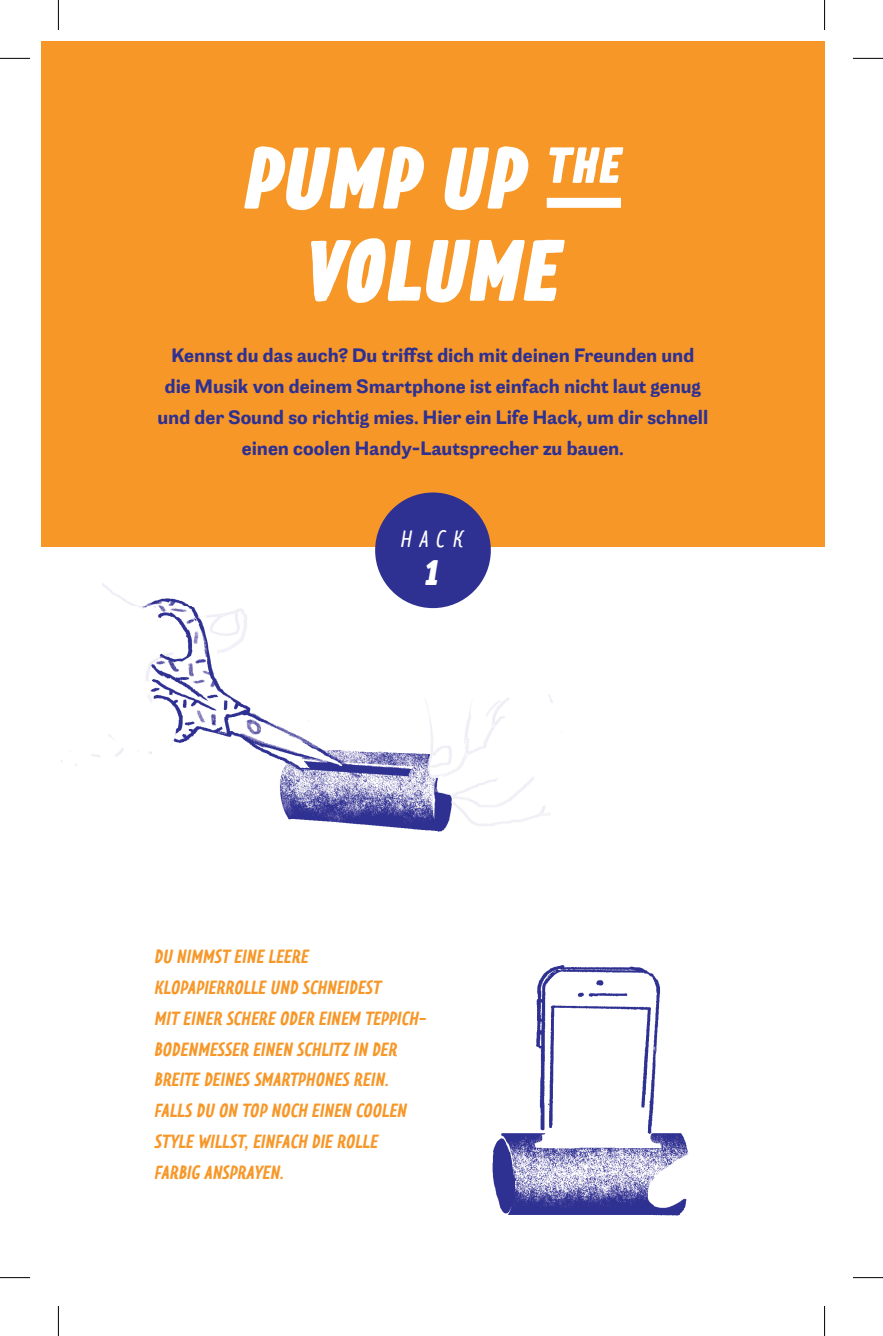
<style>
.page{position:relative;width:883px;height:1336px;background:#fff}
.page>*{position:absolute;margin:0;border:0;box-sizing:border-box;transform-origin:0 0}
.t1{font:italic 900 88px/92.4px "EP TT Limes Sans";letter-spacing:.01em;color:#fff;text-align:center}
.t2{font:italic 900 36px "TT Limes Sans";color:#fff}
.t3{font:italic 24px "TT Limes Sans";color:#fff}
.t4{font:italic 700 19.4px/30.8px "TT Limes Sans";color:#f79728}
.t5{font:700 19.2px/30.8px "Capital Gothic";color:#2e3092;text-align:center}
</style>
<div class="page">
<img style="left:61px;top:61px;width:764px;height:768px">
<img style="left:413px;top:547px;width:357px;height:605px">
<img style="left:492px;top:1152px;width:197px;height:64px">
<div style="left:41px;top:41px;width:783px;height:506px;background:#f79728"></div>
<div style="left:546px;top:198px;width:74px;height:10px;background:#fff"></div>
<div style="left:375px;top:492px;width:115px;height:116px;background:#2e3092;border-radius:50%"></div>
<hr style="left:0;top:58px;width:30px;height:1px;background:#000">
<hr style="left:852px;top:58px;width:30px;height:1px;background:#000">
<hr style="left:0;top:1277px;width:30px;height:1px;background:#000">
<hr style="left:852px;top:1277px;width:30px;height:1px;background:#000">
<hr style="left:58px;top:0;width:1px;height:30px;background:#000">
<hr style="left:58px;top:1306px;width:1px;height:30px;background:#000">
<hr style="left:823px;top:0;width:1px;height:30px;background:#000">
<hr style="left:823px;top:1306px;width:1px;height:30px;background:#000">
<h1 class="t1" style="left:245px;top:132px;width:377px">PUMP UP <sup>THE<br></sup>VOLUME</h1>
<p class="t5" style="left:157px;top:340px;width:552px">Kennst du das auch? Du triffst dich mit deinen Freunden und die Musik von deinem Smartphone ist einfach nicht laut genug und der Sound so richtig mies. Hier ein Life Hack, um dir schnell einen coolen Handy-Lautsprecher zu bauen.</p>
<p class="t3" style="left:400px;top:523px;width:64px">HACK</p>
<h2 class="t2" style="left:425px;top:549px;width:15px">1</h2>
<p class="t4" style="left:155px;top:941px;width:273px">DU NIMMST EINE LEERE<br>KLOPAPIERROLLE UND SCHNEIDEST<br>MIT EINER SCHERE ODER EINEM TEPPICH-<br>BODENMESSER EINEN SCHLITZ IN DER<br>BREITE DEINES SMARTPHONES REIN.<br>FALLS DU ON TOP NOCH EINEN COOLEN<br>STYLE WILLST, EINFACH DIE ROLLE<br>FARBIG ANSPRAYEN.</p>
</div>
